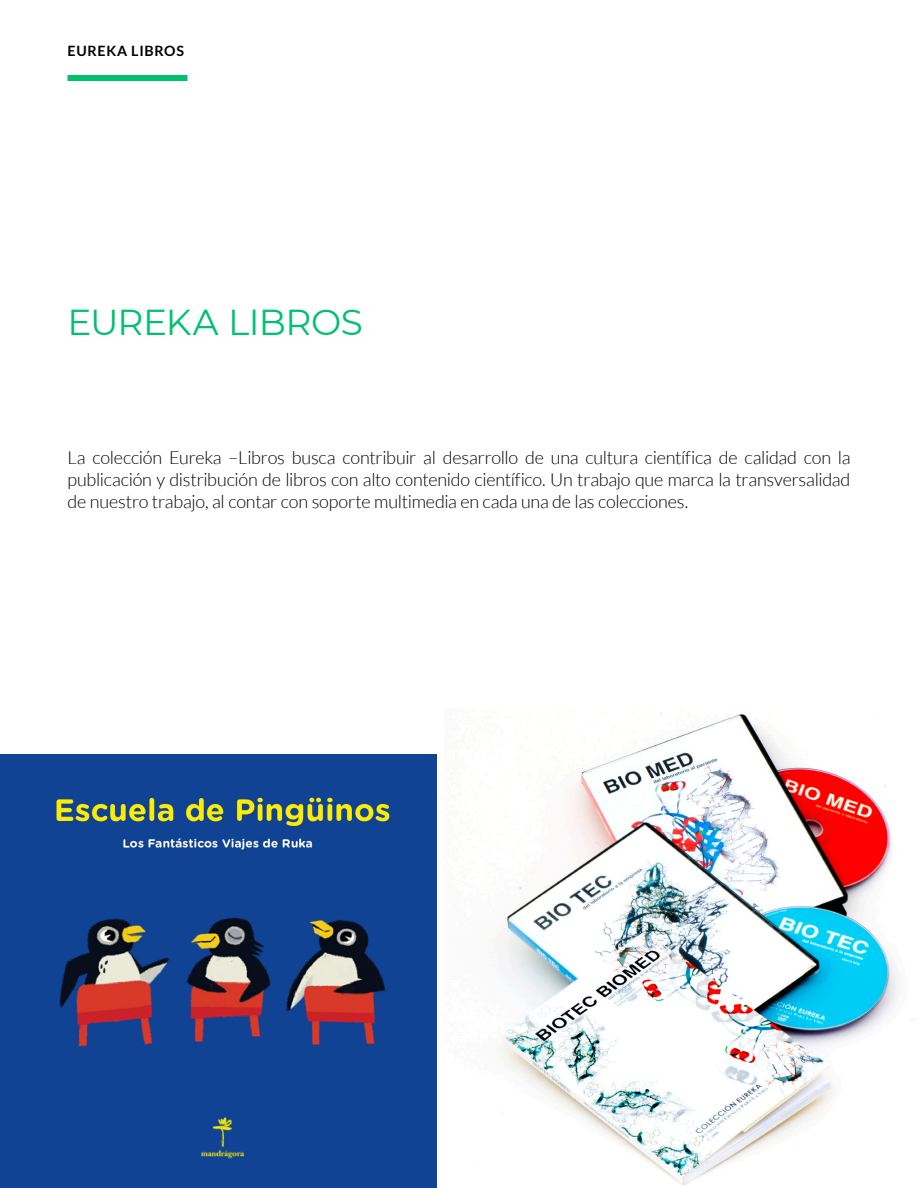
<style>
.page{position:relative;width:918px;height:1188px;background:#fff}
.page>*{position:absolute;margin:0;border:0;box-sizing:border-box;transform-origin:0 0}
.t1{font:36px "Montserrat";letter-spacing:-.015em;color:#00c16e}
.t2{font:300 18px/21.6px "Lato";letter-spacing:-.01em;color:#000;text-align:justify}
.t3{font:700 14.25px "Lato";letter-spacing:.05em;color:#000}
</style>
<div class="page">
<div style="left:68px;top:75px;width:120px;height:6px;background:#00c16e"></div>
<img style="left:457px;top:713px;width:460px;height:472px">
<img style="left:0;top:754px;width:436px;height:434px">
<p class="t3" style="left:68px;top:43px;width:118px">EUREKA LIBROS</p>
<p class="t1" style="left:68px;top:297px;width:297px">EUREKA LIBROS</p>
<p class="t2" style="left:68px;top:447px;width:784px">La colección Eureka –Libros busca contribuir al desarrollo de una cultura científica de calidad con la publicación y distribución de libros con alto contenido científico. Un trabajo que marca la transversalidad de nuestro trabajo, al contar con soporte multimedia en cada una de las colecciones.</p>
</div>
